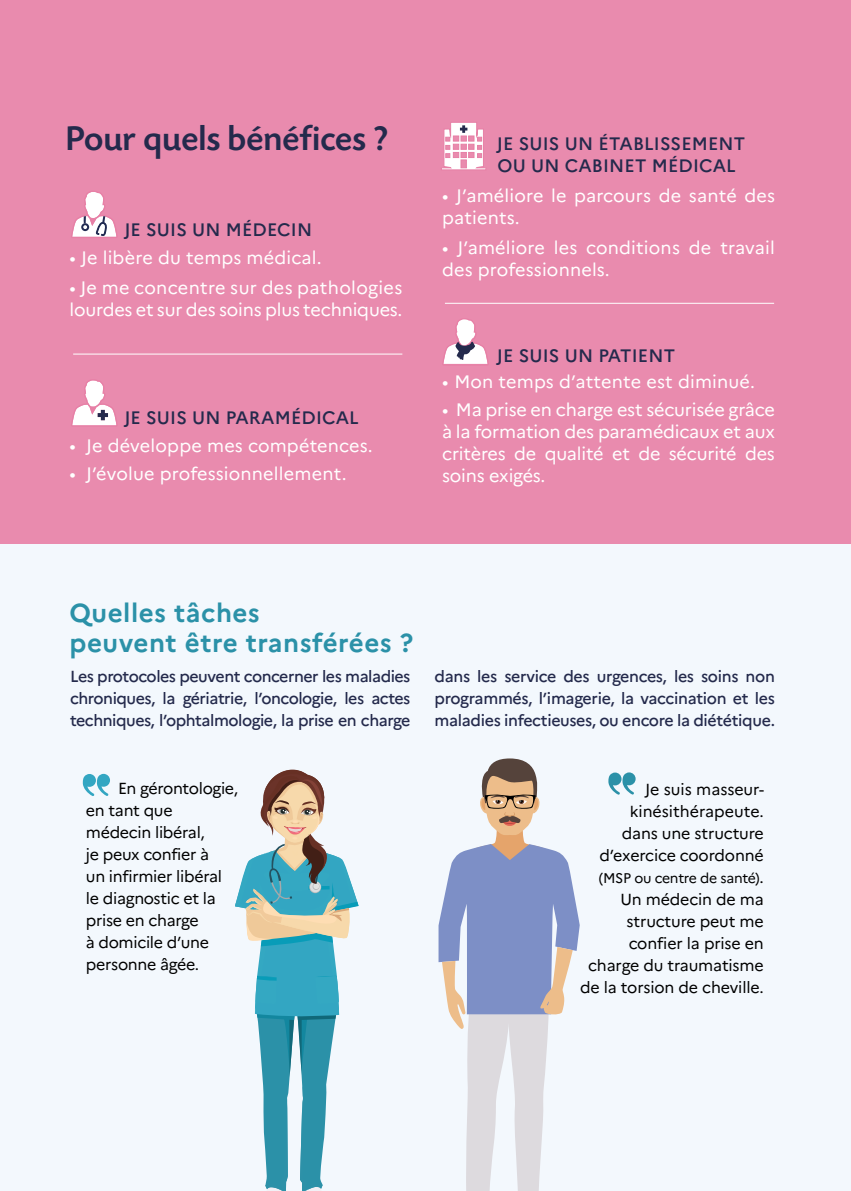
<style>
.page{position:relative;width:851px;height:1191px;background:#fff}
.page>*{position:absolute;margin:0;border:0;box-sizing:border-box;transform-origin:0 0}
.t1{font:500 36px "Today SHOP";letter-spacing:.03em;color:#242a4c}
.t2{font:700 26px/30px "Marianne";letter-spacing:.02em;color:#2b91a8}
.t3{font:18px/22px "Marianne";letter-spacing:.01em;color:#fff}
.t4{font:500 18px/22px "Marianne";letter-spacing:.01em;color:#242a4c}
.t5{font:18px/22px "Marianne";letter-spacing:-.01em;color:#fff}
.t6{font:16px/22px "Marianne";letter-spacing:-.015em;color:#000;text-align:right}
.t7{font:500 16px/22px "Marianne";letter-spacing:-.03em;color:#242a4c;text-align:justify}
.t8{font:14px "Marianne";letter-spacing:-.02em;color:#000}
.s1{font-size:16px}
</style>
<div class="page">
<div style="left:0;top:530px;width:850px;height:661px;background:#f3f8fd"></div>
<div style="left:0;top:0;width:850px;height:543px;background:#e98bae"></div>
<svg style="left:71px;top:380px;width:46px;height:46px"></svg>
<hr style="left:445px;top:303px;width:329px;height:1px;background:#fff">
<hr style="left:73px;top:353px;width:329px;height:1px;background:#fff">
<svg style="left:441px;top:122px;width:45px;height:48px"></svg>
<svg style="left:71px;top:191px;width:46px;height:47px"></svg>
<svg style="left:443px;top:319px;width:45px;height:45px"></svg>
<svg style="left:235px;top:769px;width:123px;height:422px"></svg>
<svg style="left:83px;top:774px;width:27px;height:22px"></svg>
<svg style="left:608px;top:772px;width:27px;height:23px"></svg>
<svg style="left:438px;top:758px;width:141px;height:433px"></svg>
<h1 class="t1" style="left:67px;top:120px;width:323px">Pour quels bénéfices ?</h1>
<p class="t4" style="left:124px;top:219px;width:189px">JE SUIS UN MÉDECIN</p>
<p class="t3" style="left:69px;top:247px;width:254px">• Je libère du temps médical.</p>
<p class="t5" style="left:69px;top:277px;width:334px">• Je me concentre sur des pathologies lourdes et sur des soins plus techniques.</p>
<p class="t4" style="left:124px;top:407px;width:236px">JE SUIS UN PARAMÉDICAL</p>
<p class="t3" style="left:69px;top:435px;width:304px">• Je développe mes compétences.</p>
<p class="t3" style="left:69px;top:463px;width:278px">• J’évolue professionnellement.</p>
<p class="t4" style="left:497px;top:133px;width:250px">JE SUIS UN ÉTABLISSEMENT<br>OU UN CABINET MÉDICAL</p>
<p class="t3" style="left:442px;top:185px;width:334px">• J’améliore le parcours de santé des patients.</p>
<p class="t3" style="left:442px;top:237px;width:334px">• J’améliore les conditions de travail des professionnels.</p>
<p class="t4" style="left:497px;top:345px;width:180px">JE SUIS UN PATIENT</p>
<p class="t3" style="left:442px;top:371px;width:314px">• Mon temps d’attente est diminué.</p>
<p class="t3" style="left:442px;top:399px;width:334px;text-align:justify">• Ma prise en charge est sécurisée grâce à la formation des paramédicaux et aux critères de qualité et de sécurité des soins exigés.</p>
<h2 class="t2" style="left:69px;top:597px;width:345px">Quelles tâches<br>peuvent être transférées ?</h2>
<p class="t7" style="left:70px;top:665px;width:342px">Les protocoles peuvent concerner les maladies chroniques, la gériatrie, l’oncologie, les actes techniques, l’ophtalmologie, la prise en charge</p>
<p class="t7" style="left:434px;top:665px;width:342px">dans les service des urgences, les soins non programmés, l’imagerie, la vaccination et les maladies infectieuses, ou encore la diététique.</p>
<p class="t6" style="left:86px;top:777px;width:154px;text-align:left;text-indent:32px">En gérontologie, en tant que médecin libéral,<br>je peux confier à<br>un infirmier libéral le diagnostic et la prise en charge<br>à domicile d’une personne âgée.</p>
<p class="t6" style="left:599px;top:778px;width:166px">Je suis masseur&shy;kinésithérapeute. dans une structure d’exercice coordonné</p>
<p class="t8" style="left:598px;top:869px;width:166px">(MSP ou centre de santé)<span class="s1">.</span></p>
<p class="t6" style="left:580px;top:888px;width:185px">Un médecin de ma structure peut me confier la prise en charge du traumatisme de la torsion de cheville.</p>
</div>
